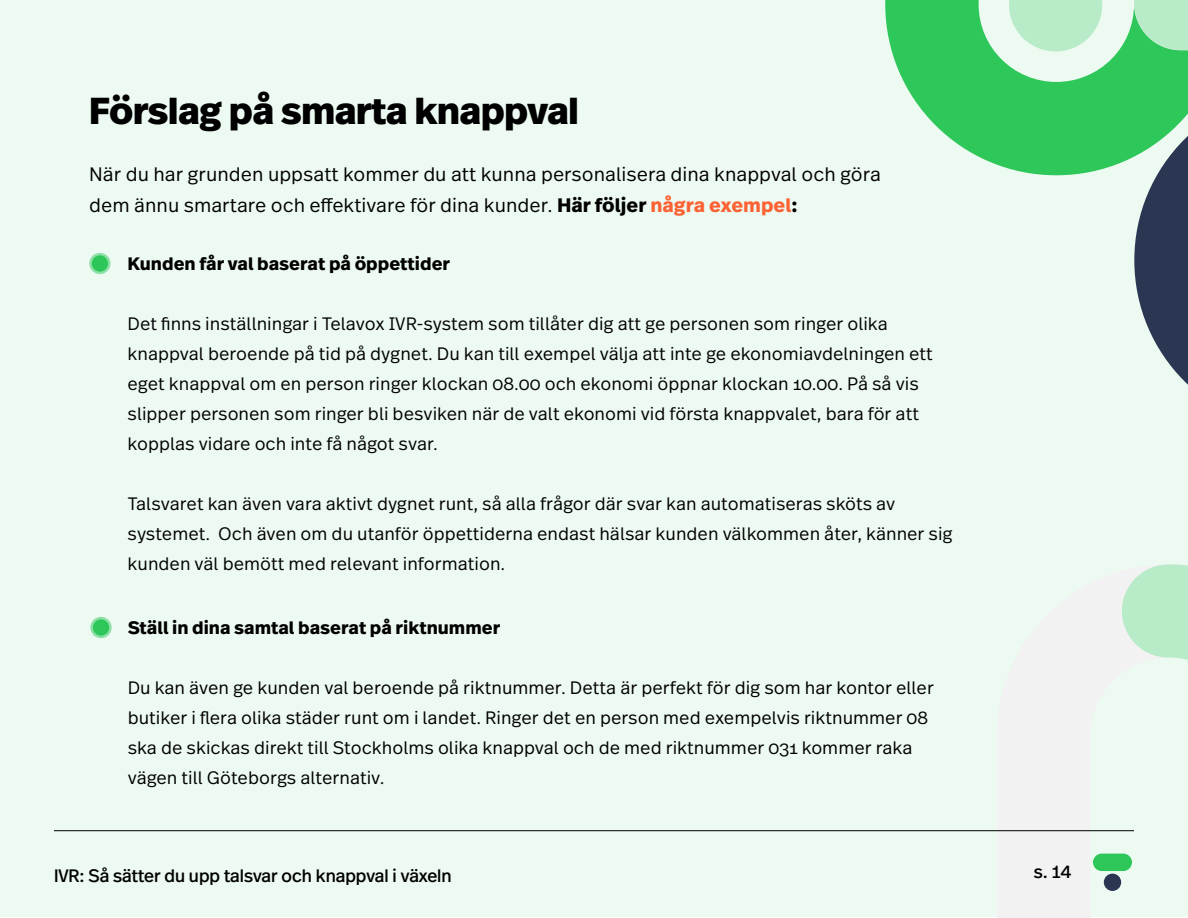
<style>
.page{position:relative;width:1188px;height:918px;background:#fff}
.page>*{position:absolute;margin:0;border:0;box-sizing:border-box;transform-origin:0 0}
.t1{font:800 37.5px "Real Head Pro";color:#000}
.t2{font:300 19.5px/31.5px "Real Text Pro";color:#020203}
.t3{font:300 18px/30px "Real Text Pro";color:#020203}
.t4{font:300 18px/30px "Real Text Pro";color:#000}
.t5{font:700 18px "Real Text Pro";color:#000}
.t6{font:18px "Real Head Pro";color:#000}
.s1{font-weight:700;color:#000}
.s2{font-weight:700;color:#fd6234}
</style>
<div class="page">
<div style="left:0;top:0;width:1188px;height:917px;background:#edfaf1"></div>
<svg style="left:885px;top:0;width:249px;height:175px;fill:#2ec759"></svg>
<svg style="left:1134px;top:0;width:54px;height:385px"></svg>
<svg style="left:1009px;top:0;width:93px;height:51px"></svg>
<svg style="left:1122px;top:564px;width:66px;height:307px"></svg>
<hr style="left:54px;top:830px;width:1080px;height:1px;background:#000">
<div style="left:1104px;top:874px;width:17px;height:17px;background:#2c3551;border-radius:50%"></div>
<div style="left:1093px;top:854px;width:39px;height:17px;background:#2dc659;border-radius:9px"></div>
<svg style="left:89px;top:253px;width:22px;height:21px"></svg>
<div style="left:92px;top:255px;width:16px;height:17px;background:#2dc659;border-radius:50%"></div>
<svg style="left:90px;top:617px;width:22px;height:21px"></svg>
<div style="left:93px;top:619px;width:16px;height:17px;background:#2dc659;border-radius:50%"></div>
<h1 class="t1" style="left:89px;top:83px;width:491px">Förslag på smarta knappval</h1>
<p class="t2" style="left:89px;top:157px;width:793px">När du har grunden uppsatt kommer du att kunna personalisera dina knappval och göra dem ännu smartare och effektivare för dina kunder. <span class="s1">Här följer</span> <span class="s2">några exempel</span><span class="s1">:</span></p>
<p class="t5" style="left:128px;top:250px;width:324px">Kunden får val baserat på öppettider</p>
<p class="t3" style="left:128px;top:308px;width:807px">Det finns inställningar i Telavox IVR-system som tillåter dig att ge personen som ringer olika knappval beroende på tid på dygnet. Du kan till exempel välja att inte ge ekonomiavdelningen ett eget knappval om en person ringer klockan 08.00 och ekonomi öppnar klockan 10.00. På så vis slipper personen som ringer bli besviken när de valt ekonomi vid första knappvalet, bara för att kopplas vidare och inte få något svar.</p>
<p class="t3" style="left:128px;top:488px;width:827px">Talsvaret kan även vara aktivt dygnet runt, så alla frågor där svar kan automatiseras sköts av systemet. Och även om du utanför öppettiderna endast hälsar kunden välkommen åter, känner sig kunden väl bemött med relevant information.</p>
<p class="t5" style="left:128px;top:614px;width:374px">Ställ in dina samtal baserat på riktnummer</p>
<p class="t4" style="left:128px;top:672px;width:808px">Du kan även ge kunden val beroende på riktnummer. Detta är perfekt för dig som har kontor eller butiker i flera olika städer runt om i landet. Ringer det en person med exempelvis riktnummer 08 ska de skickas direkt till Stockholms olika knappval och de med riktnummer 031 kommer raka vägen till Göteborgs alternativ.</p>
<p class="t6" style="left:54px;top:864px;width:399px">IVR: Så sätter du upp talsvar och knappval i växeln</p>
<p class="t6" style="left:1034px;top:859px;width:39px">s. 14</p>
</div>
